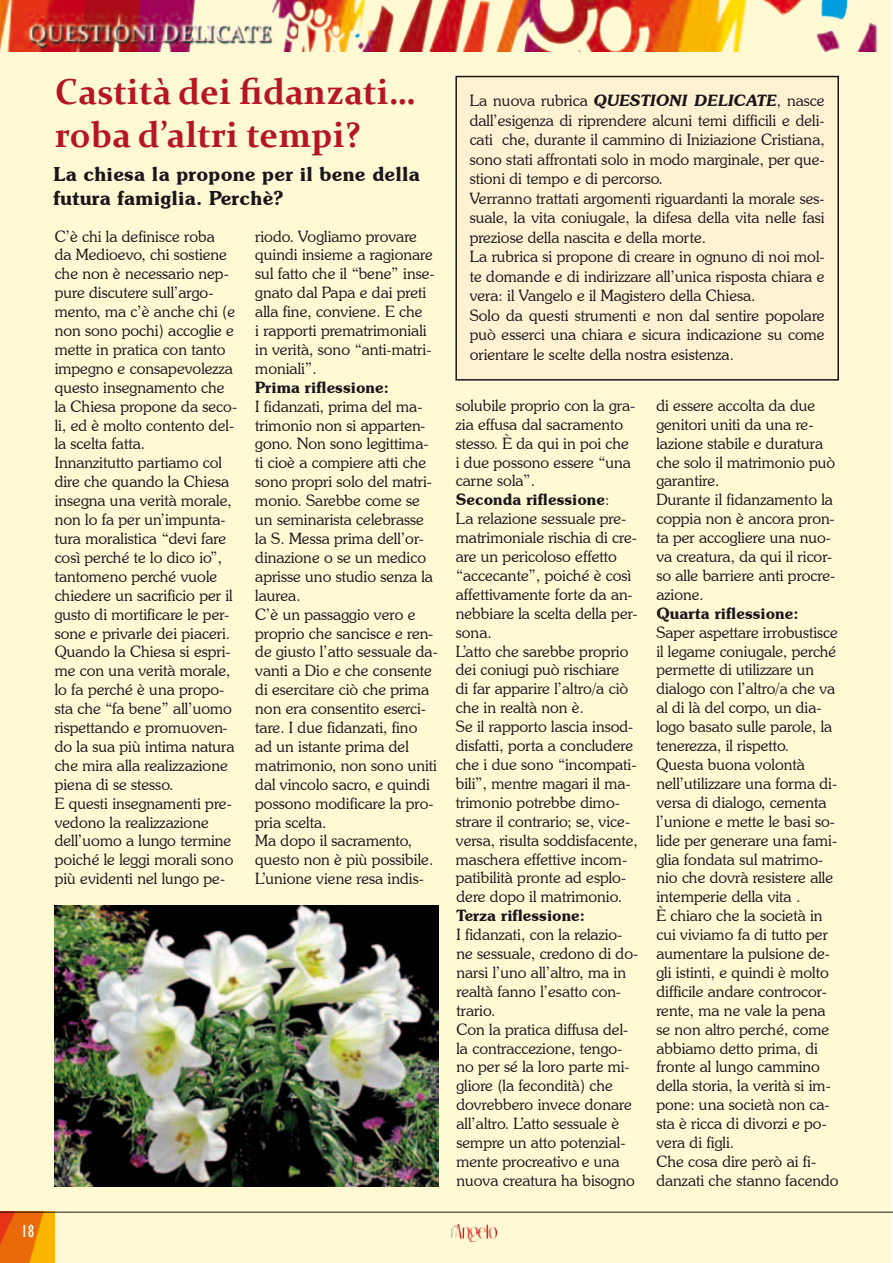
<style>
.page{position:relative;width:893px;height:1263px;background:#fff}
.page>*{position:absolute;margin:0;border:0;box-sizing:border-box;transform-origin:0 0}
.t1{font:700 36px/43.2px "Constantia";letter-spacing:.01em;color:#b51621;scale:.96 1}
.t2{font:600 19.5px/23.4px "Souvenir IT Cby BT";letter-spacing:.01em;color:#1a171c}
.t3{font:condensed 18px "Gill Sans";color:#fff}
.t4{font:300 15.75px/18.9px "Souvenir IT Cby BT";color:#1a171c}
.t5{font:600 15.75px "Souvenir IT Cby BT";color:#1a171c}
.s1{font-weight:600;font-style:italic}
.s2{font-weight:600}
</style>
<div class="page">
<div style="left:0;top:0;width:892px;height:1263px;background:#fff9d4"></div>
<img style="left:0;top:1213px;width:55px;height:50px">
<hr style="left:0;top:1212px;width:893px;height:1px;background:#1a171c">
<img style="left:451px;top:1225px;width:45px;height:16px">
<img style="left:0;top:0;width:878px;height:51px">
<div style="left:456px;top:77px;width:383px;height:304px;background:#ffeed3"></div>
<div style="left:455px;top:76px;width:384px;height:305px;border:2px solid #1a171c"></div>
<img style="left:55px;top:906px;width:383px;height:280px">
<p class="t3" style="left:21px;top:1221px;width:15px">18</p>
<h1 class="t1" style="left:55px;top:68px;width:376px">Castità dei fidanzati… roba d’altri tempi?</h1>
<p class="t2" style="left:53px;top:162px;width:368px">La chiesa la propone per il bene della futura famiglia. Perchè?</p>
<p class="t4" style="left:470px;top:91px;width:357px;line-height:19.5px">La nuova rubrica <span class="s1">QUESTIONI DELICATE</span>, nasce dall’esigenza di riprendere alcuni temi difficili e deli&shy;cati che, durante il cammino di Iniziazione Cristiana, sono stati affrontati solo in modo marginale, per que&shy;stioni di tempo e di percorso.<br>Verranno trattati argomenti riguardanti la morale ses&shy;suale, la vita coniugale, la difesa della vita nelle fasi preziose della nascita e della morte.<br>La rubrica si propone di creare in ognuno di noi mol&shy;te domande e di indirizzare all’unica risposta chiara e vera: il Vangelo e il Magistero della Chiesa.<br>Solo da questi strumenti e non dal sentire popolare può esserci una chiara e sicura indicazione su come orientare le scelte della nostra esistenza.</p>
<p class="t4" style="left:55px;top:226px;width:184px">C’è chi la definisce roba<br>da Medioevo, chi sostiene che non è necessario nep&shy;pure discutere sull’argo&shy;mento, ma c’è anche chi (e non sono pochi) accoglie e mette in pratica con tanto impegno e consapevolezza questo insegnamento che la Chiesa propone da seco&shy;li, ed è molto contento del&shy;la scelta fatta.<br>Innanzitutto partiamo col dire che quando la Chiesa insegna una verità morale, non lo fa per un’impunta&shy;tura moralistica “devi fare così perché te lo dico io”, tantomeno perché vuole chiedere un sacrificio per il gusto di mortificare le per&shy;sone e privarle dei piaceri.<br>Quando la Chiesa si espri&shy;me con una verità morale, lo fa perché è una propo&shy;sta che “fa bene” all’uomo rispettando e promuoven&shy;do la sua più intima natura che mira alla realizzazione piena di se stesso.<br>E questi insegnamenti pre&shy;vedono la realizzazione dell’uomo a lungo termine poiché le leggi morali sono più evidenti nel lungo pe-</p>
<p class="t4" style="left:255px;top:226px;width:181px">riodo. Vogliamo provare quindi insieme a ragionare sul fatto che il “bene” inse&shy;gnato dal Papa e dai preti alla fine, conviene. E che<br>i rapporti prematrimoniali in verità, sono “anti-matri&shy;moniali”.</p>
<p class="t5" style="left:255px;top:377px;width:135px">Prima riflessione:</p>
<p class="t4" style="left:255px;top:396px;width:184px">I fidanzati, prima del ma&shy;trimonio non si apparten&shy;gono. Non sono legittima&shy;ti cioè a compiere atti che sono propri solo del matri&shy;monio. Sarebbe come se un seminarista celebrasse la S. Messa prima dell’or&shy;dinazione o se un medico aprisse uno studio senza la laurea.<br>C’è un passaggio vero e proprio che sancisce e ren&shy;de giusto l’atto sessuale da&shy;vanti a Dio e che consente di esercitare ciò che prima non era consentito eserci&shy;tare. I due fidanzati, fino ad un istante prima del matrimonio, non sono uniti dal vincolo sacro, e quindi possono modificare la pro&shy;pria scelta.<br>Ma dopo il sacramento, questo non è più possibile.<br>L’unione viene resa indis-</p>
<p class="t4" style="left:456px;top:396px;width:184px">solubile proprio con la gra&shy;zia effusa dal sacramento stesso. È da qui in poi che<br>i due possono essere “una carne sola”.<br><span class="s2">Seconda riflessione</span>:<br>La relazione sessuale pre&shy;matrimoniale rischia di cre&shy;are un pericoloso effetto “accecante”, poiché è così affettivamente forte da an&shy;nebbiare la scelta della per&shy;sona.<br>L’atto che sarebbe proprio dei coniugi può rischiare<br>di far apparire l’altro/a ciò che in realtà non è.<br>Se il rapporto lascia insod&shy;disfatti, porta a concludere che i due sono “incompati&shy;bili”, mentre magari il ma&shy;trimonio potrebbe dimo&shy;strare il contrario; se, vice&shy;versa, risulta soddisfacente, maschera effettive incom&shy;patibilità pronte ad esplo&shy;dere dopo il matrimonio.</p>
<p class="t5" style="left:456px;top:906px;width:130px">Terza riflessione:</p>
<p class="t4" style="left:456px;top:925px;width:183px">I fidanzati, con la relazio&shy;ne sessuale, credono di do&shy;narsi l’uno all’altro, ma in realtà fanno l’esatto con&shy;trario.<br>Con la pratica diffusa del&shy;la contraccezione, tengo&shy;no per sé la loro parte mi&shy;gliore (la fecondità) che dovrebbero invece donare all’altro. L’atto sessuale è sempre un atto potenzial&shy;mente procreativo e una nuova creatura ha bisogno</p>
<p class="t4" style="left:656px;top:396px;width:181px">di essere accolta da due genitori uniti da una re&shy;lazione stabile e duratura che solo il matrimonio può garantire.<br>Durante il fidanzamento la coppia non è ancora pron&shy;ta per accogliere una nuo&shy;va creatura, da qui il ricor&shy;so alle barriere anti procre&shy;azione.</p>
<p class="t5" style="left:656px;top:603px;width:144px">Quarta riflessione:</p>
<p class="t4" style="left:656px;top:622px;width:184px">Saper aspettare irrobustisce il legame coniugale, perché permette di utilizzare un dialogo con l’altro/a che va al di là del corpo, un dia&shy;logo basato sulle parole, la tenerezza, il rispetto.<br>Questa buona volontà nell’utilizzare una forma di&shy;versa di dialogo, cementa l’unione e mette le basi so&shy;lide per generare una fami&shy;glia fondata sul matrimo&shy;nio che dovrà resistere alle intemperie della vita .<br>È chiaro che la società in cui viviamo fa di tutto per aumentare la pulsione de&shy;gli istinti, e quindi è molto difficile andare controcor&shy;rente, ma ne vale la pena se non altro perché, come abbiamo detto prima, di fronte al lungo cammino della storia, la verità si im&shy;pone: una società non ca&shy;sta è ricca di divorzi e po&shy;vera di figli.<br>Che cosa dire però ai fi&shy;danzati che stanno facendo</p>
</div>
